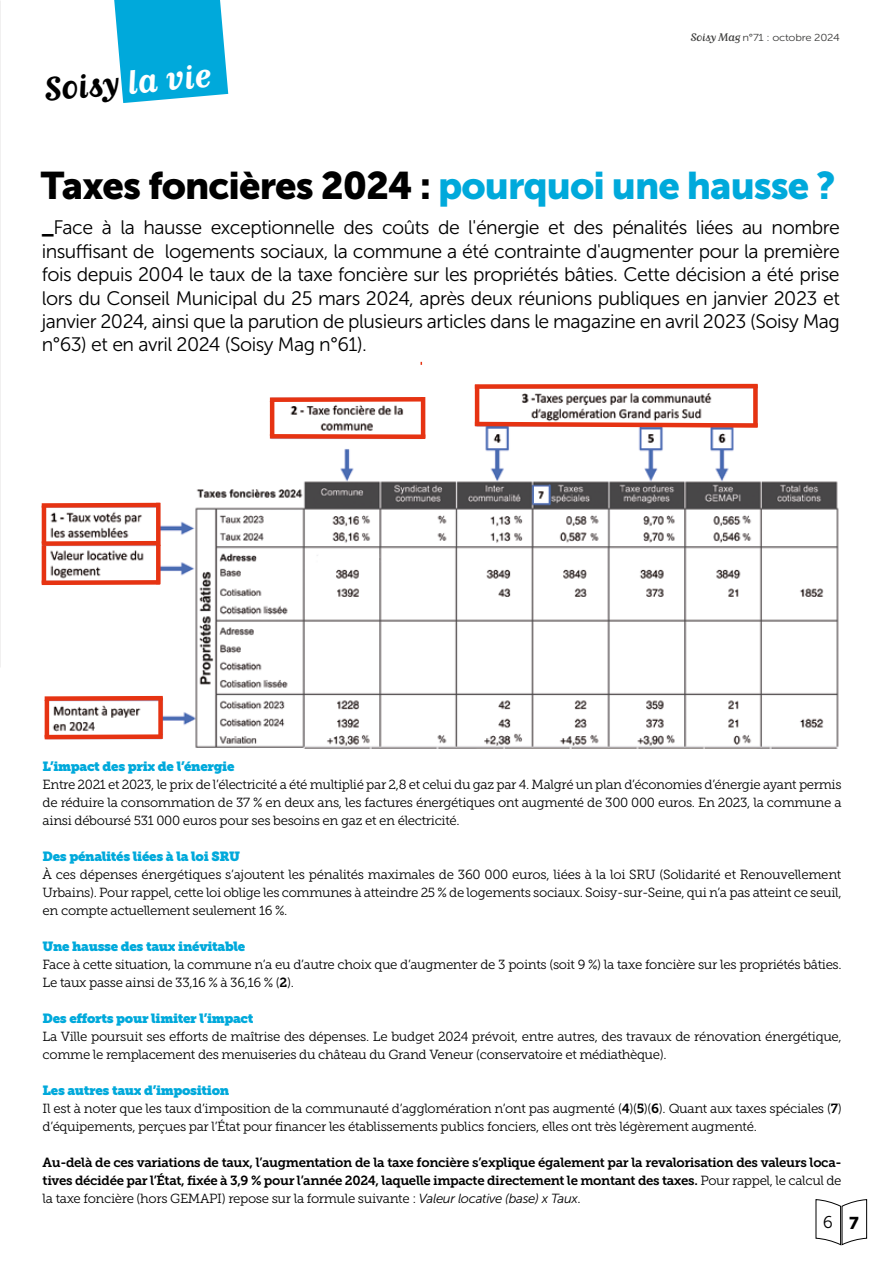
<style>
.page{position:relative;width:893px;height:1263px;background:#fff}
.page>*{position:absolute;margin:0;border:0;box-sizing:border-box;transform-origin:0 0}
.t1{font:38.25px "Museo Sans 900";letter-spacing:-.025em;color:#000}
.t2{font:700 33px "Matrix II Script OT";color:#000}
.t3{font:19.5px/23.4px "Museo Sans 300";letter-spacing:-.025em;color:#000;text-align:justify}
.t4{font:16.95px "Museo Sans 300";color:#000}
.t5{font:13.2px/18px "Museo Slab 300";letter-spacing:-.025em;color:#000}
.t6{font:13.2px/18px "Museo Slab 700";letter-spacing:-.025em;color:#000}
.t7{font:13.2px "Museo Slab";letter-spacing:-.025em;color:#00a9db}
.t8{font:10.2px "Museo Sans 300";letter-spacing:-.02em;color:#3c3c3b;scale:1.11 1}
.s1{color:#fff}
.s2{font-family:"Matrix II Script OT";font-size:10.8px}
.s3{color:#00a9db}
.s4{font-family:"Museo Sans 900"}
.s5{font-family:"Museo Slab 700"}
.s6{font-family:"Museo Slab 300"}
.s7{font-family:"Museo Sans 300";font-style:italic}
</style>
<div class="page">
<svg style="left:114px;top:0;width:114px;height:103px;background:#1cb2df"></svg>
<img style="left:41px;top:391px;width:798px;height:358px">
<svg style="left:474px;top:383px;width:284px;height:8px"></svg>
<div style="left:753px;top:385px;width:5px;height:42px;background:#e63312"></div>
<hr style="left:475px;top:385px;width:4px;height:41px;background:#e63312">
<svg style="left:265px;top:395px;width:163px;height:9px"></svg>
<hr style="left:421px;top:397px;width:4px;height:41px;background:#e63312">
<svg style="left:265px;top:432px;width:165px;height:9px"></svg>
<hr style="left:270px;top:401px;width:4px;height:35px;background:#e63312">
<svg style="left:470px;top:419px;width:292px;height:11px"></svg>
<svg style="left:532px;top:485px;width:2px;height:18px"></svg>
<svg style="left:549px;top:485px;width:1px;height:19px"></svg>
<svg style="left:41px;top:500px;width:123px;height:10px"></svg>
<svg style="left:41px;top:539px;width:123px;height:9px"></svg>
<svg style="left:41px;top:578px;width:123px;height:9px"></svg>
<svg style="left:41px;top:694px;width:126px;height:9px"></svg>
<svg style="left:41px;top:732px;width:126px;height:10px"></svg>
<hr style="left:42px;top:506px;width:4px;height:37px;background:#e63312">
<div style="left:156px;top:503px;width:5px;height:43px;background:#e63312"></div>
<hr style="left:42px;top:546px;width:4px;height:38px;background:#e63312">
<div style="left:156px;top:545px;width:5px;height:39px;background:#e63312"></div>
<hr style="left:45px;top:700px;width:4px;height:38px;background:#e63312">
<div style="left:158px;top:697px;width:5px;height:38px;background:#e63312"></div>
<svg style="left:815px;top:1199px;width:52px;height:47px"></svg>
<h2 class="t2" style="left:42px;top:69px;width:169px;rotate:-5deg">Soisy <span class="s1">la vie</span></h2>
<p class="t8" style="left:691px;top:32px;width:136px"><span class="s2">Soisy Mag</span> n°71 : octobre 2024</p>
<h1 class="t1" style="left:41px;top:164px;width:796px">Taxes foncières 2024 : <span class="s3">pourquoi une hausse ?</span></h1>
<p class="t3" style="left:42px;top:216px;width:800px"><span class="s4">_</span>Face à la hausse exceptionnelle des coûts de l'énergie et des pénalités liées au nombre insuffisant de logements sociaux, la commune a été contrainte d'augmenter pour la première fois depuis 2004 le taux de la taxe foncière sur les propriétés bâties. Cette décision a été prise lors du Conseil Municipal du 25 mars 2024, après deux réunions publiques en janvier 2023 et janvier 2024, ainsi que la parution de plusieurs articles dans le magazine en avril 2023 (Soisy Mag n°63) et en avril 2024 (Soisy Mag n°61).</p>
<p class="t7" style="left:43px;top:759px;width:193px">L’impact des prix de l’énergie</p>
<p class="t5" style="left:43px;top:776px;width:800px;text-align:justify">Entre 2021 et 2023, le prix de l’électricité a été multiplié par 2,8 et celui du gaz par 4. Malgré un plan d’économies d’énergie ayant permis de réduire la consommation de 37 % en deux ans, les factures énergétiques ont augmenté de 300 000 euros. En 2023, la commune a ainsi déboursé 531 000 euros pour ses besoins en gaz et en électricité.</p>
<p class="t7" style="left:43px;top:849px;width:199px">Des pénalités liées à la loi SRU</p>
<p class="t5" style="left:43px;top:866px;width:800px;text-align:justify">À ces dépenses énergétiques s’ajoutent les pénalités maximales de 360 000 euros, liées à la loi SRU (Solidarité et Renouvellement Urbains). Pour rappel, cette loi oblige les communes à atteindre 25 % de logements sociaux. Soisy-sur-Seine, qui n’a pas atteint ce seuil, en compte actuellement seulement 16 %.</p>
<p class="t7" style="left:43px;top:939px;width:204px">Une hausse des taux inévitable</p>
<p class="t5" style="left:43px;top:956px;width:800px">Face à cette situation, la commune n’a eu d’autre choix que d’augmenter de 3 points (soit 9 %) la taxe foncière sur les propriétés bâties.<br>Le taux passe ainsi de 33,16 % à 36,16 % (<span class="s5">2</span>).</p>
<p class="t7" style="left:43px;top:1011px;width:212px">Des efforts pour limiter l’impact</p>
<p class="t5" style="left:43px;top:1028px;width:801px">La Ville poursuit ses efforts de maîtrise des dépenses. Le budget 2024 prévoit, entre autres, des travaux de rénovation énergétique, comme le remplacement des menuiseries du château du Grand Veneur (conservatoire et médiathèque).</p>
<p class="t7" style="left:43px;top:1083px;width:188px">Les autres taux d’imposition</p>
<p class="t5" style="left:43px;top:1100px;width:800px">Il est à noter que les taux d’imposition de la communauté d’agglomération n’ont pas augmenté (<span class="s5">4</span>)(<span class="s5">5</span>)(<span class="s5">6</span>). Quant aux taxes spéciales (<span class="s5">7</span>) d’équipements, perçues par l’État pour financer les établissements publics fonciers, elles ont très légèrement augmenté.</p>
<p class="t6" style="left:43px;top:1154px;width:800px">Au-delà de ces variations de taux, l’augmentation de la taxe foncière s’explique également par la revalorisation des valeurs loca&shy;tives décidée par l’État, fixée à 3,9 % pour l’année 2024, laquelle impacte directement le montant des taxes. <span class="s6">Pour rappel, le calcul de</span></p>
<p class="t5" style="left:43px;top:1190px;width:540px">la taxe foncière (hors GEMAPI) repose sur la formule suivante : <span class="s7">Valeur locative (base) x Taux</span>.</p>
<p class="t4" style="left:823px;top:1213px;width:38px">6 <span class="s4">7</span></p>
</div>
